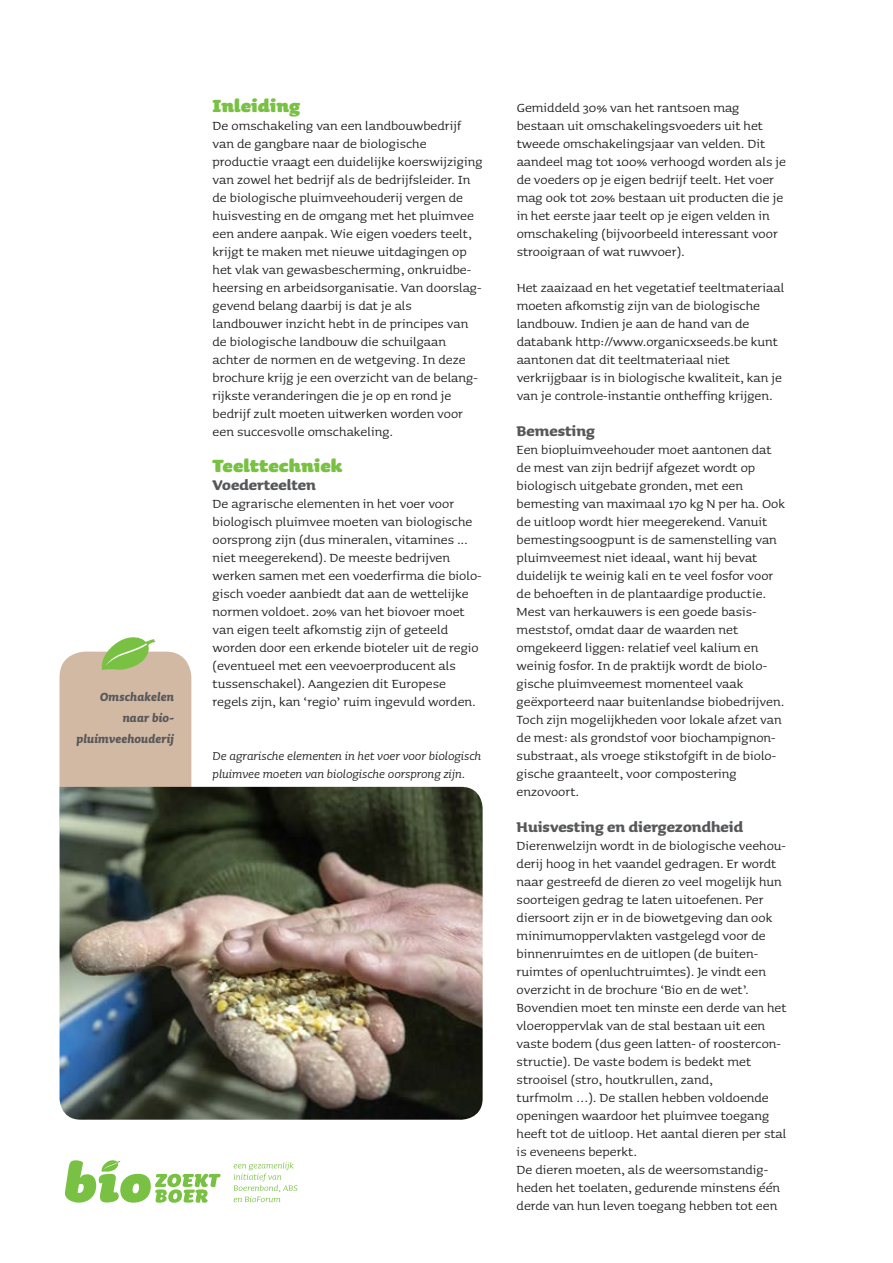
<style>
.page{position:relative;width:893px;height:1263px;background:#fff}
.page>*{position:absolute;margin:0;border:0;box-sizing:border-box;transform-origin:0 0}
.t1{font:900 21px "Sauna";color:#79c142}
.t2{font:700 18px "Sauna";color:#57585a}
.t3{font:15.75px/18px "Sauna";color:#231f20}
.t4{font:italic 15px/18px "Sauna";letter-spacing:-.005em;color:#231f20}
.t5{font:italic 700 15px/21px "Sauna";letter-spacing:.01em;color:#57585a;text-align:right;scale:.92 1}
</style>
<div class="page">
<div style="left:60px;top:652px;width:131px;height:198px;background:#d2b9a4;border-radius:26px"></div>
<img style="left:60px;top:787px;width:423px;height:333px">
<svg style="left:100px;top:637px;width:56px;height:33px"></svg>
<svg style="left:65px;top:1160px;width:156px;height:43px"></svg>
<svg style="left:234px;top:1162px;width:63px;height:40px"></svg>
<p class="t5" style="left:77px;top:686px;width:107px">Omschakelen naar bio&shy;pluimveehouderij</p>
<h1 class="t1" style="left:213px;top:93px;width:89px">Inleiding</h1>
<p class="t3" style="left:213px;top:116px;width:271px">De omschakeling van een landbouwbedrijf van de gangbare naar de biologische productie vraagt een duidelijke koerswijziging van zowel het bedrijf als de bedrijfsleider. In de biologische pluimveehouderij vergen de huisvesting en de omgang met het pluimvee een andere aanpak. Wie eigen voeders teelt, krijgt te maken met nieuwe uitdagingen op het vlak van gewasbescherming, onkruidbe&shy;heersing en arbeidsorganisatie. Van doorslag&shy;gevend belang daarbij is dat je als landbouwer inzicht hebt in de principes van de biologische landbouw die schuilgaan achter de normen en de wetgeving. In deze brochure krijg je een overzicht van de belang&shy;rijkste veranderingen die je op en rond je bedrijf zult moeten uitwerken worden voor een succesvolle omschakeling.</p>
<h1 class="t1" style="left:213px;top:453px;width:131px">Teelttechniek</h1>
<p class="t2" style="left:213px;top:475px;width:105px">Voederteelten</p>
<p class="t3" style="left:213px;top:494px;width:271px">De agrarische elementen in het voer voor biologisch pluimvee moeten van biologische oorsprong zijn (dus mineralen, vitamines ... niet meegerekend). De meeste bedrijven werken samen met een voederfirma die biolo&shy;gisch voeder aanbiedt dat aan de wettelijke normen voldoet. 20% van het biovoer moet van eigen teelt afkomstig zijn of geteeld worden door een erkende bioteler uit de regio (eventueel met een veevoerproducent als tussenschakel). Aangezien dit Europese regels zijn, kan ‘regio’ ruim ingevuld worden.</p>
<p class="t4" style="left:213px;top:746px;width:270px">De agrarische elementen in het voer voor biologisch pluimvee moeten van biologische oorsprong zijn.</p>
<p class="t3" style="left:517px;top:98px;width:271px">Gemiddeld 30% van het rantsoen mag bestaan uit omschakelingsvoeders uit het tweede omschakelingsjaar van velden. Dit aandeel mag tot 100% verhoogd worden als je de voeders op je eigen bedrijf teelt. Het voer mag ook tot 20% bestaan uit producten die je in het eerste jaar teelt op je eigen velden in omschakeling (bijvoorbeeld interessant voor strooigraan of wat ruwvoer).</p>
<p class="t3" style="left:517px;top:278px;width:269px">Het zaaizaad en het vegetatief teeltmateriaal moeten afkomstig zijn van de biologische landbouw. Indien je aan de hand van de databank http://www.organicxseeds.be kunt aantonen dat dit teeltmateriaal niet verkrijgbaar is in biologische kwaliteit, kan je van je controle-instantie ontheffing krijgen.</p>
<p class="t2" style="left:517px;top:421px;width:80px">Bemesting</p>
<p class="t3" style="left:517px;top:440px;width:270px">Een biopluimveehouder moet aantonen dat de mest van zijn bedrijf afgezet wordt op biologisch uitgebate gronden, met een bemesting van maximaal 170 kg N per ha. Ook de uitloop wordt hier meegerekend. Vanuit bemestingsoogpunt is de samenstelling van pluimveemest niet ideaal, want hij bevat duidelijk te weinig kali en te veel fosfor voor de behoeften in de plantaardige productie.<br>Mest van herkauwers is een goede basis&shy;meststof, omdat daar de waarden net omgekeerd liggen: relatief veel kalium en weinig fosfor. In de praktijk wordt de biolo&shy;gische pluimveemest momenteel vaak geëxporteerd naar buitenlandse biobedrijven.<br>Toch zijn mogelijkheden voor lokale afzet van de mest: als grondstof voor biochampignon&shy;substraat, als vroege stikstofgift in de biolo&shy;gische graanteelt, voor compostering enzovoort.</p>
<p class="t2" style="left:517px;top:817px;width:228px">Huisvesting en diergezondheid</p>
<p class="t3" style="left:517px;top:836px;width:271px">Dierenwelzijn wordt in de biologische veehou&shy;derij hoog in het vaandel gedragen. Er wordt naar gestreefd de dieren zo veel mogelijk hun soorteigen gedrag te laten uitoefenen. Per diersoort zijn er in de biowetgeving dan ook minimumoppervlakten vastgelegd voor de binnenruimtes en de uitlopen (de buiten&shy;ruimtes of openluchtruimtes). Je vindt een overzicht in de brochure ‘Bio en de wet’.<br>Bovendien moet ten minste een derde van het vloeroppervlak van de stal bestaan uit een vaste bodem (dus geen latten- of roostercon&shy;structie). De vaste bodem is bedekt met strooisel (stro, houtkrullen, zand,<br>turfmolm …). De stallen hebben voldoende openingen waardoor het pluimvee toegang heeft tot de uitloop. Het aantal dieren per stal is eveneens beperkt.<br>De dieren moeten, als de weersomstandig&shy;heden het toelaten, gedurende minstens één derde van hun leven toegang hebben tot een</p>
</div>
